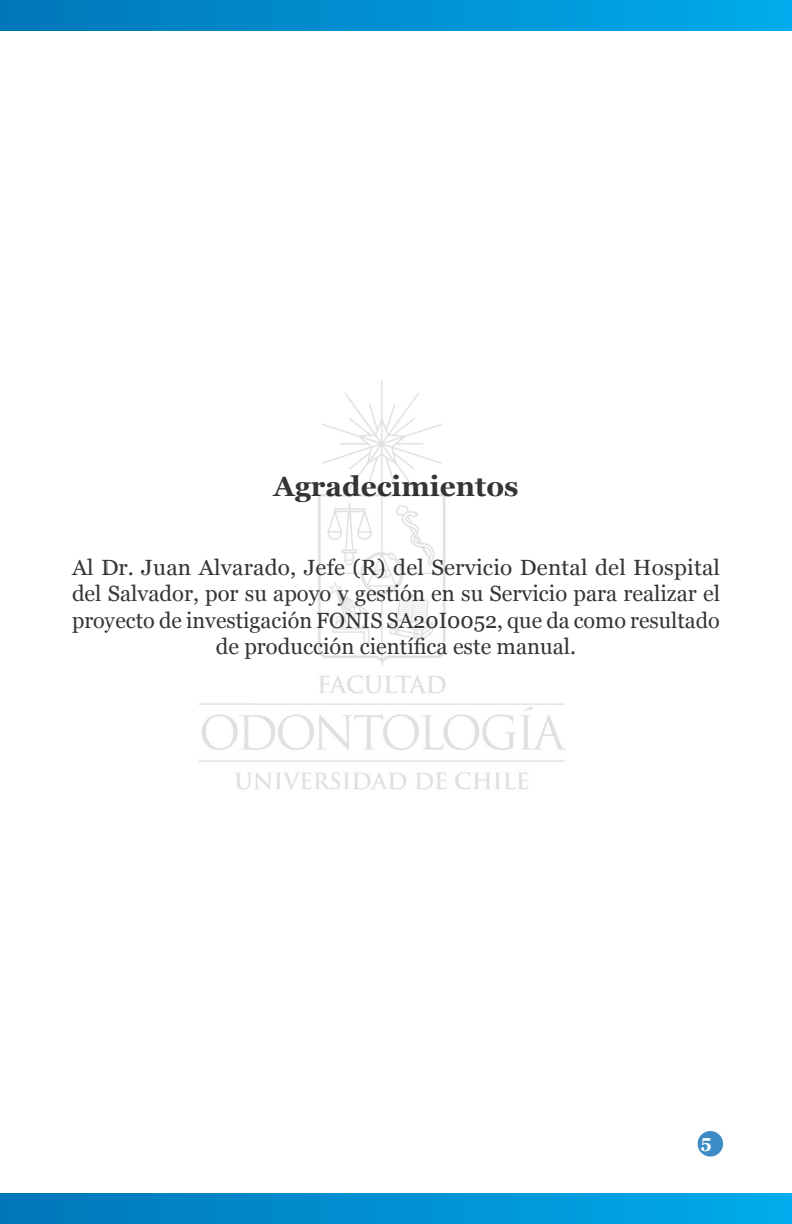
<style>
.page{position:relative;width:792px;height:1224px;background:#fff}
.page>*{position:absolute;margin:0;border:0;box-sizing:border-box;transform-origin:0 0}
.t1{font:700 28px "Georgia";color:#363536}
.t2{font:22px/26.4px "Georgia";color:#363536;text-align:center}
.t3{font:700 18px "Georgia";color:#fff}
</style>
<div class="page">
<div style="left:698px;top:1131px;width:25px;height:26px;background:#3d8cc6;border-radius:50%"></div>
<div style="left:0;top:0;width:792px;height:30px;background:linear-gradient(to right,#0076b8,#00abec)"></div>
<div style="left:0;top:1194px;width:792px;height:30px;background:linear-gradient(to right,#0076b8,#00abec)"></div>
<img style="left:199px;top:381px;width:367px;height:409px">
<p class="t1" style="left:274px;top:465px;width:246px">Agradecimientos</p>
<p class="t2" style="left:72px;top:553px;width:650px">Al Dr. Juan Alvarado, Jefe (R) del Servicio Dental del Hospital del Salvador, por su apoyo y gestión en su Servicio para realizar el proyecto de investigación FONIS SA20I0052, que da como resultado de producción científica este manual.</p>
<p class="t3" style="left:701px;top:1128px;width:12px">5</p>
</div>
